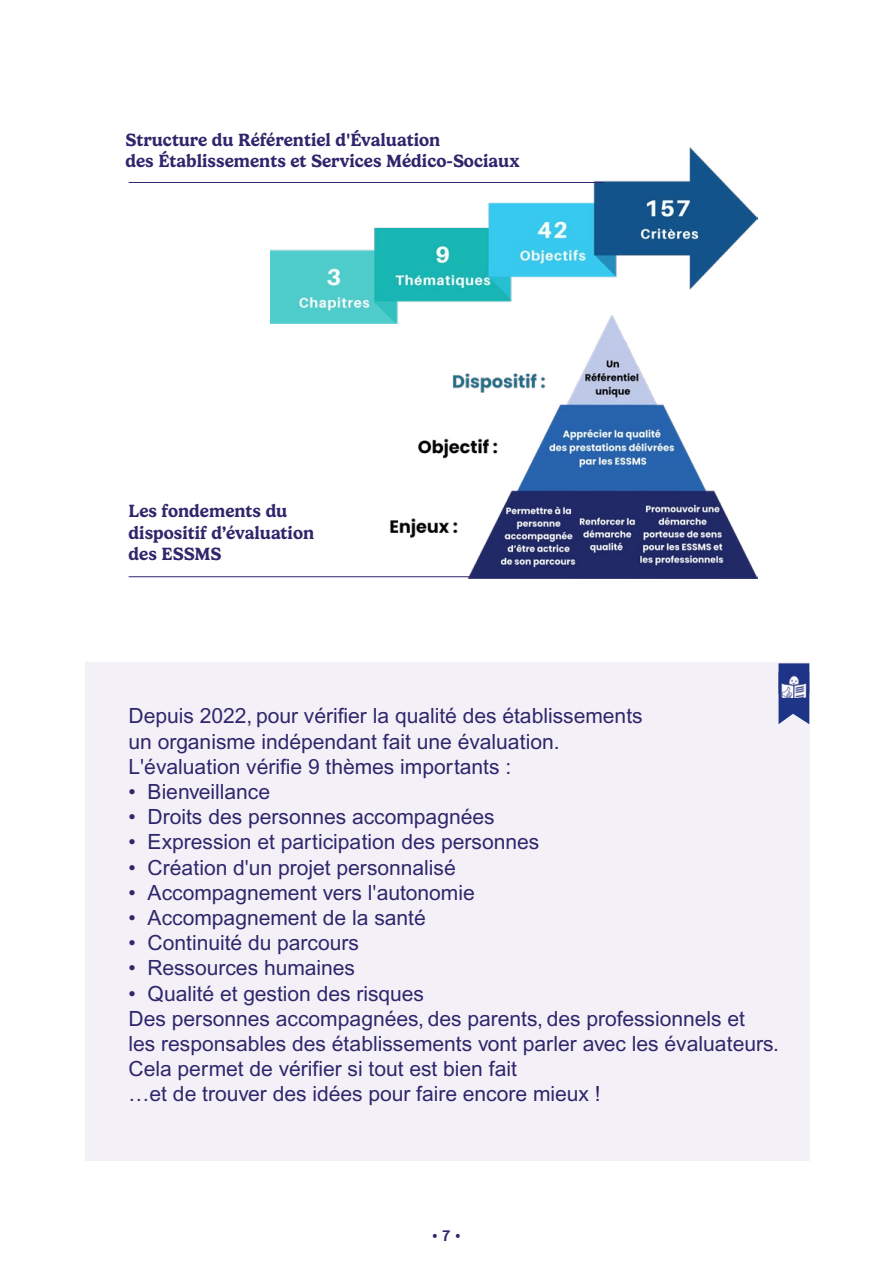
<style>
.page{position:relative;width:893px;height:1263px;background:#fff}
.page>*{position:absolute;margin:0;border:0;box-sizing:border-box;transform-origin:0 0}
.t1{font:21px/25.2px "Arial";color:#31256c}
.t2{font:600 18px/21.6px "Gelica";color:#31256c}
.t3{font:16.5px "Bree";color:#31256c}
</style>
<div class="page">
<div style="left:85px;top:663px;width:724px;height:498px;background:#f3f1f7"></div>
<svg style="left:778px;top:663px;width:31px;height:61px"></svg>
<img style="left:778px;top:669px;width:31px;height:29px">
<img style="left:270px;top:147px;width:488px;height:177px">
<img style="left:381px;top:316px;width:377px;height:262px">
<hr style="left:129px;top:576px;width:350px;height:1px;background:#31256c">
<hr style="left:129px;top:182px;width:475px;height:1px;background:#31256c">
<p class="t2" style="left:125px;top:129px;width:396px">Structure du Référentiel d'Évaluation<br>des Établissements et Services Médico-Sociaux</p>
<p class="t2" style="left:129px;top:500px;width:187px">Les fondements du dispositif d’évaluation des ESSMS</p>
<p class="t1" style="left:129px;top:704px;width:515px">Depuis 2022, pour vérifier la qualité des établissements un organisme indépendant fait une évaluation.<br>L'évaluation vérifie 9 thèmes importants :</p>
<p class="t1" style="left:129px;top:779px;width:143px">• Bienveillance</p>
<p class="t1" style="left:129px;top:804px;width:368px">• Droits des personnes accompagnées</p>
<p class="t1" style="left:129px;top:830px;width:412px">• Expression et participation des personnes</p>
<p class="t1" style="left:129px;top:855px;width:329px">• Création d'un projet personnalisé</p>
<p class="t1" style="left:129px;top:880px;width:348px">• Accompagnement vers l'autonomie</p>
<p class="t1" style="left:129px;top:905px;width:299px">• Accompagnement de la santé</p>
<p class="t1" style="left:129px;top:930px;width:232px">• Continuité du parcours</p>
<p class="t1" style="left:129px;top:956px;width:228px">• Ressources humaines</p>
<p class="t1" style="left:129px;top:981px;width:652px">• Qualité et gestion des risques<br>Des personnes accompagnées, des parents, des professionnels et<br>les responsables des établissements vont parler avec les évaluateurs.<br>Cela permet de vérifier si tout est bien fait<br>…et de trouver des idées pour faire encore mieux !</p>
<p class="t3" style="left:431px;top:1223px;width:33px">• 7 •</p>
</div>
